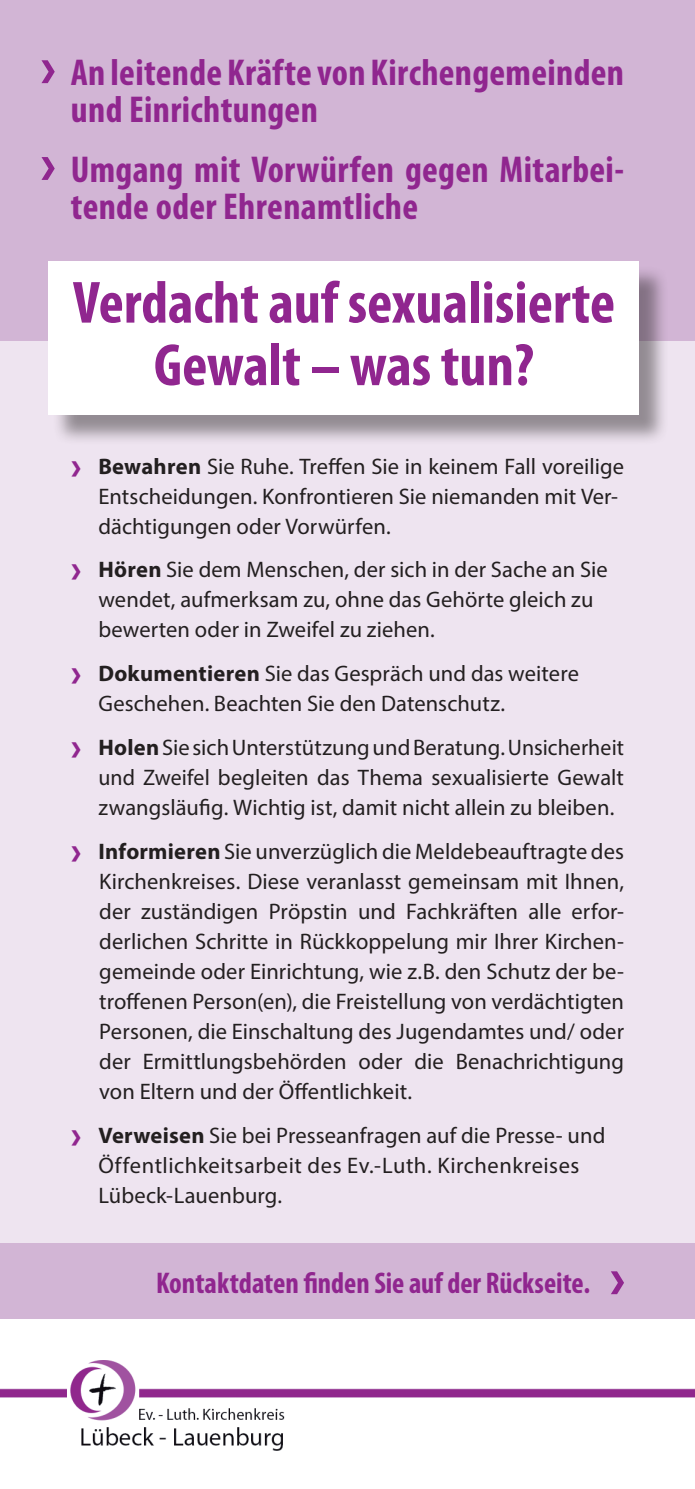
<style>
.page{position:relative;width:695px;height:1489px;background:#fff}
.page>*{position:absolute;margin:0;border:0;box-sizing:border-box;transform-origin:0 0}
.t1{font:700 condensed 60px/62.5px "Myriad Pro";color:#90268f;text-align:center}
.t2{font:700 condensed 37.5px/37.5px "Myriad Pro";letter-spacing:.01em;color:#90268f}
.t3{font:700 condensed 30px "Myriad Pro";color:#90268f}
.t4{font:22.5px/30px "Myriad Pro";letter-spacing:.005em;color:#231f20}
.s1{font-weight:700;font-size:40px;color:#90268f}
.s2{font-weight:700}
</style>
<div class="page">
<div style="left:0;top:234px;width:694px;height:1084px;background:#eee4f0"></div>
<div style="left:0;top:0;width:694px;height:340px;background:#d2b5d5"></div>
<div style="left:0;top:1243px;width:694px;height:75px;background:#d2b5d5"></div>
<div style="left:52px;top:265px;width:617px;height:180px;background:#231f20;opacity:.45"></div>
<div style="left:48px;top:261px;width:590px;height:153px;background:#fff"></div>
<svg style="left:41px;top:60px;width:14px;height:23px"></svg>
<svg style="left:41px;top:157px;width:14px;height:23px"></svg>
<svg style="left:611px;top:1271px;width:13px;height:22px"></svg>
<img style="left:0;top:1360px;width:694px;height:90px">
<h2 class="t2" style="left:71px;top:54px;width:554px">An leitende Kräfte von Kirchengemeinden und Einrichtungen</h2>
<h2 class="t2" style="left:71px;top:151px;width:554px">Umgang mit Vorwürfen gegen Mitarbei&shy;tende oder Ehrenamtliche</h2>
<h1 class="t1" style="left:73px;top:272px;width:543px">Verdacht auf sexualisierte<br>Gewalt – was tun?</h1>
<p class="t4" style="left:98px;top:450px;width:527px;text-indent:-27px"><span class="s1">›</span> <span class="s2">Bewahren</span> Sie Ruhe. Treffen Sie in keinem Fall voreilige<br>Entscheidungen. Konfrontieren Sie niemanden mit Ver&shy;dächtigungen oder Vorwürfen.</p>
<p class="t4" style="left:98px;top:554px;width:511px;text-indent:-28px"><span class="s1">›</span> <span class="s2">Hören</span> Sie dem Menschen, der sich in der Sache an Sie wendet, aufmerksam zu, ohne das Gehörte gleich zu bewerten oder in Zweifel zu ziehen.</p>
<p class="t4" style="left:98px;top:658px;width:482px;text-indent:-28px"><span class="s1">›</span> <span class="s2">Dokumentieren</span> Sie das Gespräch und das weitere<br>Geschehen. Beachten Sie den Datenschutz.</p>
<p class="t4" style="left:98px;top:732px;width:527px;text-align:justify;text-indent:-27px"><span class="s1">›</span> <span class="s2">Holen</span> Sie sich Unterstützung und Beratung. Unsicherheit und Zweifel begleiten das Thema sexualisierte Gewalt zwangsläufig. Wichtig ist, damit nicht allein zu bleiben.</p>
<p class="t4" style="left:99px;top:835px;width:526px;text-align:justify;text-indent:-28px"><span class="s1">›</span> <span class="s2">Informieren</span> Sie unverzüglich die Meldebeauftragte des Kirchenkreises. Diese veranlasst gemeinsam mit Ihnen, der zuständigen Pröpstin und Fachkräften alle erfor&shy;derlichen Schritte in Rückkoppelung mir Ihrer Kirchen&shy;gemeinde oder Einrichtung, wie z.B. den Schutz der be&shy;troffenen Person(en), die Freistellung von verdächtigten Personen, die Einschaltung des Jugendamtes und/ oder der Ermittlungsbehörden oder die Benachrichtigung von Eltern und der Öffentlichkeit.</p>
<p class="t4" style="left:98px;top:1119px;width:508px;text-indent:-28px"><span class="s1">›</span> <span class="s2">Verweisen</span> Sie bei Presseanfragen auf die Presse- und<br>Öffentlichkeitsarbeit des Ev.-Luth. Kirchenkreises<br>Lübeck-Lauenburg.</p>
<h3 class="t3" style="left:156px;top:1265px;width:435px">Kontaktdaten finden Sie auf der Rückseite.</h3>
</div>
